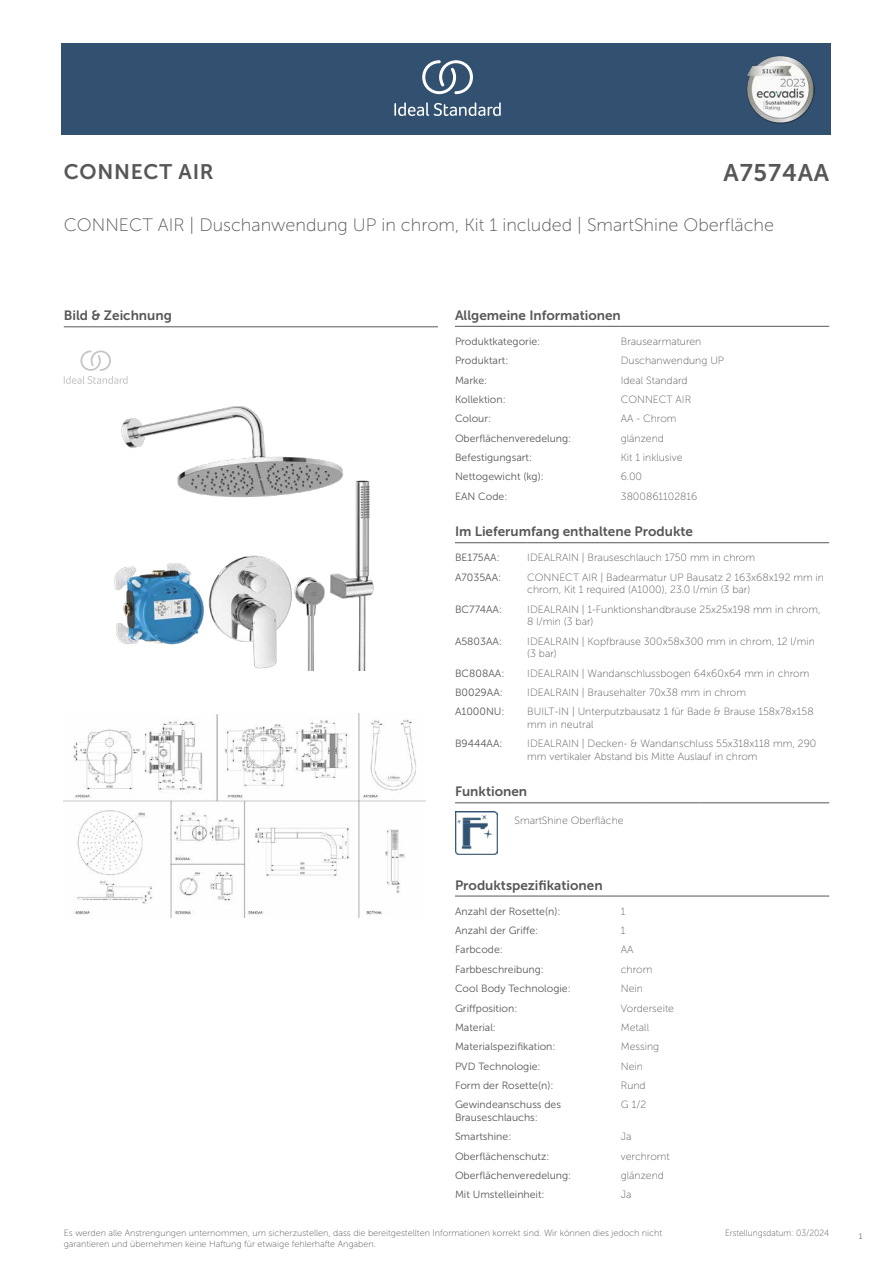
<style>
.page{position:relative;width:893px;height:1263px;background:#fff}
.page>*{position:absolute;margin:0;border:0;box-sizing:border-box;transform-origin:0 0}
.t1{font:24px "Museo Sans 700";letter-spacing:.035em;color:#575756}
.t2{font:21px "Museo Sans 700";letter-spacing:.035em;color:#575756}
.t3{font:18px "Museo Sans 100";color:#575756}
.t4{font:13.5px "Museo Sans 700";color:#575756}
.t5{font:10.5px/12.6px "Museo Sans 100";color:#575756}
.t6{font:10.5px/12.6px "Museo Sans 300";color:#575756}
.t7{font:9px/10.8px "Museo Sans 100";color:#575756}
.t8{font:9px "Museo Sans 100";color:#575756;scale:.95 1}
.t9{font:300 9px "Calibri";color:#575756;scale:.95 1}
</style>
<div class="page">
<div style="left:62px;top:43px;width:769px;height:91px;background:#325070"></div>
<hr style="left:455px;top:326px;width:166px;height:1px;background:#575756">
<hr style="left:621px;top:326px;width:208px;height:1px;background:#575756">
<hr style="left:455px;top:542px;width:72px;height:1px;background:#575756">
<hr style="left:527px;top:542px;width:302px;height:1px;background:#575756">
<hr style="left:455px;top:802px;width:59px;height:1px;background:#575756">
<hr style="left:514px;top:802px;width:128px;height:1px;background:#575756">
<hr style="left:642px;top:802px;width:60px;height:1px;background:#575756">
<hr style="left:702px;top:802px;width:127px;height:1px;background:#575756">
<img style="left:455px;top:811px;width:42px;height:43px">
<hr style="left:455px;top:896px;width:166px;height:1px;background:#575756">
<hr style="left:621px;top:896px;width:208px;height:1px;background:#575756">
<img style="left:64px;top:714px;width:361px;height:204px">
<hr style="left:64px;top:327px;width:374px;height:1px;background:#575756">
<svg style="left:64px;top:350px;width:64px;height:34px"></svg>
<img style="left:114px;top:406px;width:260px;height:264px">
<svg style="left:394px;top:102px;width:107px;height:14px"></svg>
<svg style="left:422px;top:60px;width:51px;height:34px"></svg>
<img style="left:746px;top:56px;width:68px;height:67px">
<h2 class="t2" style="left:64px;top:160px;width:152px">CONNECT AIR</h2>
<h1 class="t1" style="left:724px;top:160px;width:107px">A7574AA</h1>
<h3 class="t3" style="left:64px;top:215px;width:712px">CONNECT AIR | Duschanwendung UP in chrom, Kit 1 included | SmartShine Oberfläche</h3>
<p class="t4" style="left:64px;top:308px;width:110px">Bild &amp; Zeichnung</p>
<p class="t4" style="left:455px;top:308px;width:167px">Allgemeine Informationen</p>
<p class="t6" style="left:455px;top:335px;width:87px">Produktkategorie:</p>
<p class="t5" style="left:621px;top:335px;width:82px">Brausearmaturen</p>
<p class="t6" style="left:455px;top:354px;width:55px">Produktart:</p>
<p class="t5" style="left:621px;top:355px;width:105px">Duschanwendung UP</p>
<p class="t6" style="left:455px;top:374px;width:34px">Marke:</p>
<p class="t5" style="left:621px;top:374px;width:68px">Ideal Standard</p>
<p class="t6" style="left:455px;top:393px;width:52px">Kollektion:</p>
<p class="t5" style="left:621px;top:393px;width:72px">CONNECT AIR</p>
<p class="t6" style="left:455px;top:413px;width:38px">Colour:</p>
<p class="t5" style="left:621px;top:413px;width:57px">AA - Chrom</p>
<p class="t6" style="left:455px;top:432px;width:118px">Oberflächenveredelung:</p>
<p class="t5" style="left:621px;top:432px;width:45px">glänzend</p>
<p class="t6" style="left:455px;top:451px;width:79px">Befestigungsart:</p>
<p class="t5" style="left:621px;top:451px;width:63px">Kit 1 inklusive</p>
<p class="t6" style="left:455px;top:471px;width:90px">Nettogewicht (kg):</p>
<p class="t5" style="left:621px;top:471px;width:23px">6.00</p>
<p class="t6" style="left:455px;top:490px;width:54px">EAN Code:</p>
<p class="t5" style="left:621px;top:490px;width:78px">3800861102816</p>
<p class="t4" style="left:455px;top:524px;width:240px">Im Lieferumfang enthaltene Produkte</p>
<p class="t6" style="left:455px;top:552px;width:46px">BE175AA:</p>
<p class="t5" style="left:527px;top:552px;width:229px">IDEALRAIN | Brauseschlauch 1750 mm in chrom</p>
<p class="t6" style="left:455px;top:571px;width:48px">A7035AA:</p>
<p class="t5" style="left:527px;top:571px;width:298px">CONNECT AIR | Badearmatur UP Bausatz 2 163x68x192 mm in chrom, Kit 1 required (A1000), 23.0 l/min (3 bar)</p>
<p class="t6" style="left:455px;top:603px;width:49px">BC774AA:</p>
<p class="t5" style="left:527px;top:603px;width:295px">IDEALRAIN | 1-Funktionshandbrause 25x25x198 mm in chrom,<br>8 l/min (3 bar)</p>
<p class="t6" style="left:455px;top:635px;width:49px">A5803AA:</p>
<p class="t5" style="left:527px;top:635px;width:289px">IDEALRAIN | Kopfbrause 300x58x300 mm in chrom, 12 l/min (3 bar)</p>
<p class="t6" style="left:455px;top:667px;width:51px">BC808AA:</p>
<p class="t5" style="left:527px;top:667px;width:284px">IDEALRAIN | Wandanschlussbogen 64x60x64 mm in chrom</p>
<p class="t6" style="left:455px;top:686px;width:49px">B0029AA:</p>
<p class="t5" style="left:527px;top:686px;width:220px">IDEALRAIN | Brausehalter 70x38 mm in chrom</p>
<p class="t6" style="left:455px;top:705px;width:51px">A1000NU:</p>
<p class="t5" style="left:527px;top:705px;width:288px">BUILT-IN | Unterputzbausatz 1 für Bade &amp; Brause 158x78x158 mm in neutral</p>
<p class="t6" style="left:455px;top:737px;width:49px">B9444AA:</p>
<p class="t5" style="left:527px;top:737px;width:291px">IDEALRAIN | Decken- &amp; Wandanschluss 55x318x118 mm, 290 mm vertikaler Abstand bis Mitte Auslauf in chrom</p>
<p class="t4" style="left:455px;top:784px;width:74px">Funktionen</p>
<p class="t5" style="left:514px;top:814px;width:111px">SmartShine Oberfläche</p>
<p class="t4" style="left:455px;top:877px;width:149px">Produktspezifikationen</p>
<p class="t6" style="left:455px;top:905px;width:107px">Anzahl der Rosette(n):</p>
<p class="t5" style="left:621px;top:905px;width:6px">1</p>
<p class="t6" style="left:455px;top:924px;width:85px">Anzahl der Griffe:</p>
<p class="t5" style="left:621px;top:924px;width:6px">1</p>
<p class="t6" style="left:455px;top:944px;width:49px">Farbcode:</p>
<p class="t5" style="left:621px;top:944px;width:14px">AA</p>
<p class="t6" style="left:455px;top:963px;width:90px">Farbbeschreibung:</p>
<p class="t5" style="left:621px;top:963px;width:33px">chrom</p>
<p class="t6" style="left:455px;top:982px;width:117px">Cool Body Technologie:</p>
<p class="t5" style="left:621px;top:982px;width:24px">Nein</p>
<p class="t6" style="left:455px;top:1002px;width:64px">Griffposition:</p>
<p class="t5" style="left:621px;top:1002px;width:55px">Vorderseite</p>
<p class="t6" style="left:455px;top:1021px;width:43px">Material:</p>
<p class="t5" style="left:621px;top:1021px;width:30px">Metall</p>
<p class="t6" style="left:455px;top:1040px;width:102px">Materialspezifikation:</p>
<p class="t5" style="left:621px;top:1040px;width:40px">Messing</p>
<p class="t6" style="left:455px;top:1060px;width:87px">PVD Technologie:</p>
<p class="t5" style="left:621px;top:1060px;width:24px">Nein</p>
<p class="t6" style="left:455px;top:1079px;width:100px">Form der Rosette(n):</p>
<p class="t5" style="left:621px;top:1079px;width:26px">Rund</p>
<p class="t6" style="left:455px;top:1098px;width:108px">Gewindeanschuss des<br>Brauseschlauchs:</p>
<p class="t5" style="left:621px;top:1098px;width:27px">G 1/2</p>
<p class="t6" style="left:455px;top:1130px;width:58px">Smartshine:</p>
<p class="t5" style="left:621px;top:1130px;width:12px">Ja</p>
<p class="t6" style="left:455px;top:1150px;width:96px">Oberflächenschutz:</p>
<p class="t5" style="left:621px;top:1150px;width:50px">verchromt</p>
<p class="t6" style="left:455px;top:1169px;width:118px">Oberflächenveredelung:</p>
<p class="t5" style="left:621px;top:1169px;width:45px">glänzend</p>
<p class="t6" style="left:455px;top:1188px;width:91px">Mit Umstelleinheit:</p>
<p class="t5" style="left:621px;top:1188px;width:12px">Ja</p>
<p class="t7" style="left:64px;top:1227px;width:600px">Es werden alle Anstrengungen unternommen, um sicherzustellen, dass die bereitgestellten Informationen korrekt sind. Wir können dies jedoch nicht garantieren und übernehmen keine Haftung für etwaige fehlerhafte Angaben.</p>
<p class="t8" style="left:725px;top:1228px;width:111px">Erstellungsdatum: 03/2024</p>
<p class="t9" style="left:858px;top:1230px;width:6px">1</p>
</div>
